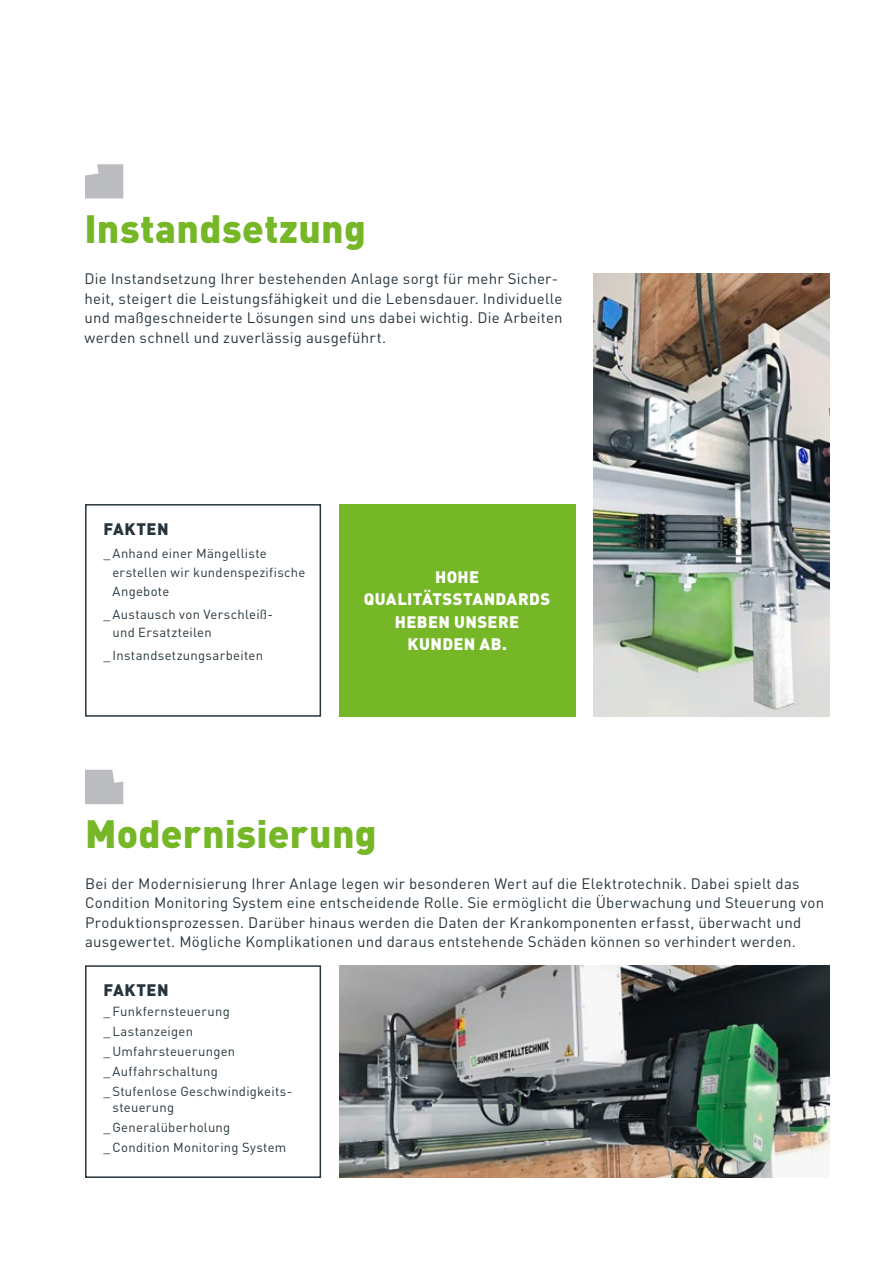
<style>
.page{position:relative;width:893px;height:1263px;background:#fff}
.page>*{position:absolute;margin:0;border:0;box-sizing:border-box;transform-origin:0 0}
.t1{font:900 39px "DIN Pro";letter-spacing:.01em;color:#76b727}
.t2{font:900 16.5px/22.5px "DIN Pro";letter-spacing:.025em;color:#fff;text-align:center}
.t3{font:900 16.5px "DIN Pro";letter-spacing:.025em;color:#27343c}
.t4{font:15px/19.5px "DIN Pro";letter-spacing:.015em;color:#27343c}
.t5{font:13.05px/20px "DIN Pro";letter-spacing:.025em;color:#27343c}
</style>
<div class="page">
<img style="left:339px;top:965px;width:490px;height:213px">
<div style="left:85px;top:965px;width:236px;height:213px;border:2px solid #27343c"></div>
<div style="left:85px;top:504px;width:236px;height:213px;border:2px solid #27343c"></div>
<img style="left:593px;top:273px;width:236px;height:444px">
<div style="left:339px;top:504px;width:236px;height:213px;background:#76b727"></div>
<svg style="left:85px;top:770px;width:38px;height:34px"></svg>
<svg style="left:85px;top:164px;width:38px;height:34px"></svg>
<h1 class="t1" style="left:85px;top:196px;width:283px">Instandsetzung</h1>
<p class="t4" style="left:85px;top:268px;width:480px">Die Instandsetzung Ihrer bestehenden Anlage sorgt für mehr Sicher&shy;heit, steigert die Leistungsfähigkeit und die Lebensdauer. Individuelle und maßgeschneiderte Lösungen sind uns dabei wichtig. Die Arbeiten werden schnell und zuverlässig ausgeführt.</p>
<p class="t3" style="left:104px;top:515px;width:66px">FAKTEN</p>
<p class="t5" style="left:112px;top:543px;width:194px;line-height:18.8px;text-indent:-9px">_ Anhand einer Mängelliste erstellen wir kundenspezifische<br>Angebote</p>
<p class="t5" style="left:112px;top:603px;width:162px;line-height:18.8px;text-indent:-9px">_ Austausch von Verschleiß&shy;und Ersatzteilen</p>
<p class="t5" style="left:104px;top:644px;width:161px">_ Instandsetzungsarbeiten</p>
<p class="t2" style="left:364px;top:563px;width:188px">HOHE<br>QUALITÄTSSTANDARDS<br>HEBEN UNSERE<br>KUNDEN AB.</p>
<h1 class="t1" style="left:85px;top:800px;width:293px">Modernisierung</h1>
<p class="t4" style="left:85px;top:872px;width:741px">Bei der Modernisierung Ihrer Anlage legen wir besonderen Wert auf die Elektrotechnik. Dabei spielt das Condition Monitoring System eine entscheidende Rolle. Sie ermöglicht die Überwachung und Steuerung von Produktionsprozessen. Darüber hinaus werden die Daten der Krankomponenten erfasst, überwacht und ausgewertet. Mögliche Komplikationen und daraus entstehende Schäden können so verhindert werden.</p>
<p class="t3" style="left:104px;top:976px;width:66px">FAKTEN</p>
<p class="t5" style="left:104px;top:1000px;width:190px">_ Funkfernsteuerung<br>_ Lastanzeigen<br>_ Umfahrsteuerungen<br>_ Auffahrschaltung<br>_ Stufenlose Geschwindigkeits-</p>
<p class="t5" style="left:104px;top:1096px;width:184px;text-indent:9px">steuerung<br>_ Generalüberholung<br>_ Condition Monitoring System</p>
</div>
